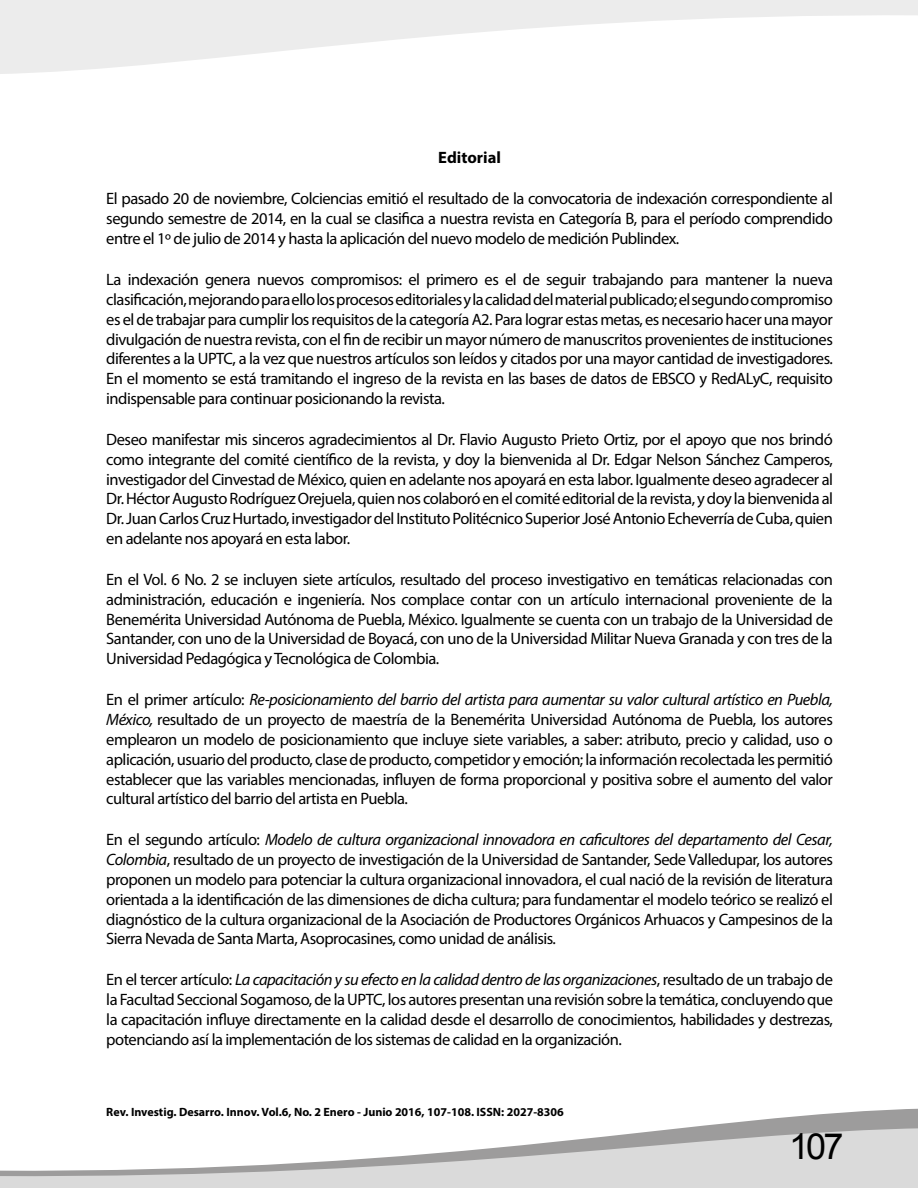
<style>
.page{position:relative;width:918px;height:1188px;background:#fff}
.page>*{position:absolute;margin:0;border:0;box-sizing:border-box;transform-origin:0 0}
.t1{font:36px "Arial";color:#000}
.t2{font:16.5px/19.8px "Myriad Pro";letter-spacing:-.03em;color:#000;text-align:justify}
.t3{font:700 16.5px "Myriad Pro";color:#000}
.t4{font:700 12px "Myriad Pro";color:#000}
.s1{font-style:italic}
</style>
<div class="page">
<svg style="left:683px;top:1109px;width:235px;height:19px;fill:#9d9c9c"></svg>
<svg style="left:1px;top:1128px;width:917px;height:60px;fill:#dadada"></svg>
<svg style="left:1px;top:0;width:917px;height:74px;fill:#ececec"></svg>
<p class="t3" style="left:438px;top:147px;width:64px">Editorial</p>
<p class="t2" style="left:106px;top:189px;width:728px">El pasado 20 de noviembre, Colciencias emitió el resultado de la convocatoria de indexación correspondiente al segundo semestre de 2014, en la cual se clasifica a nuestra revista en Categoría B, para el período comprendido entre el 1º de julio de 2014 y hasta la aplicación del nuevo modelo de medición Publindex.</p>
<p class="t2" style="left:106px;top:269px;width:728px">La indexación genera nuevos compromisos: el primero es el de seguir trabajando para mantener la nueva clasificación, mejorando para ello los procesos editoriales y la calidad del material publicado; el segundo compromiso es el de trabajar para cumplir los requisitos de la categoría A2. Para lograr estas metas, es necesario hacer una mayor divulgación de nuestra revista, con el fin de recibir un mayor número de manuscritos provenientes de instituciones diferentes a la UPTC, a la vez que nuestros artículos son leídos y citados por una mayor cantidad de investigadores.<br>En el momento se está tramitando el ingreso de la revista en las bases de datos de EBSCO y RedALyC, requisito indispensable para continuar posicionando la revista.</p>
<p class="t2" style="left:106px;top:429px;width:728px">Deseo manifestar mis sinceros agradecimientos al Dr. Flavio Augusto Prieto Ortiz, por el apoyo que nos brindó como integrante del comité científico de la revista, y doy la bienvenida al Dr. Edgar Nelson Sánchez Camperos, investigador del Cinvestad de México, quien en adelante nos apoyará en esta labor. Igualmente deseo agradecer al Dr. Héctor Augusto Rodríguez Orejuela, quien nos colaboró en el comité editorial de la revista, y doy la bienvenida al Dr. Juan Carlos Cruz Hurtado, investigador del Instituto Politécnico Superior José Antonio Echeverría de Cuba, quien en adelante nos apoyará en esta labor.</p>
<p class="t2" style="left:106px;top:569px;width:728px">En el Vol. 6 No. 2 se incluyen siete artículos, resultado del proceso investigativo en temáticas relacionadas con administración, educación e ingeniería. Nos complace contar con un artículo internacional proveniente de la Benemérita Universidad Autónoma de Puebla, México. Igualmente se cuenta con un trabajo de la Universidad de Santander, con uno de la Universidad de Boyacá, con uno de la Universidad Militar Nueva Granada y con tres de la Universidad Pedagógica y Tecnológica de Colombia.</p>
<p class="t2" style="left:106px;top:690px;width:728px">En el primer artículo: <span class="s1">Re-posicionamiento del barrio del artista para aumentar su valor cultural artístico en Puebla, México,</span> resultado de un proyecto de maestría de la Benemérita Universidad Autónoma de Puebla, los autores emplearon un modelo de posicionamiento que incluye siete variables, a saber: atributo, precio y calidad, uso o aplicación, usuario del producto, clase de producto, competidor y emoción; la información recolectada les permitió establecer que las variables mencionadas, influyen de forma proporcional y positiva sobre el aumento del valor cultural artístico del barrio del artista en Puebla.</p>
<p class="t2" style="left:106px;top:830px;width:728px">En el segundo artículo: <span class="s1">Modelo de cultura organizacional innovadora en caficultores del departamento del Cesar, Colombia</span>, resultado de un proyecto de investigación de la Universidad de Santander, Sede Valledupar, los autores proponen un modelo para potenciar la cultura organizacional innovadora, el cual nació de la revisión de literatura orientada a la identificación de las dimensiones de dicha cultura; para fundamentar el modelo teórico se realizó el diagnóstico de la cultura organizacional de la Asociación de Productores Orgánicos Arhuacos y Campesinos de la Sierra Nevada de Santa Marta, Asoprocasines, como unidad de análisis.</p>
<p class="t2" style="left:106px;top:970px;width:728px">En el tercer artículo: <span class="s1">La capacitación y su efecto en la calidad dentro de las organizaciones</span>, resultado de un trabajo de la Facultad Seccional Sogamoso, de la UPTC, los autores presentan una revisión sobre la temática, concluyendo que la capacitación influye directamente en la calidad desde el desarrollo de conocimientos, habilidades y destrezas, potenciando así la implementación de los sistemas de calidad en la organización.</p>
<p class="t4" style="left:106px;top:1104px;width:459px">Rev. Investig. Desarro. Innov. Vol.6, No. 2 Enero - Junio 2016, 107-108. ISSN: 2027-8306</p>
<h1 class="t1" style="left:789px;top:1123px;width:56px">107</h1>
</div>
